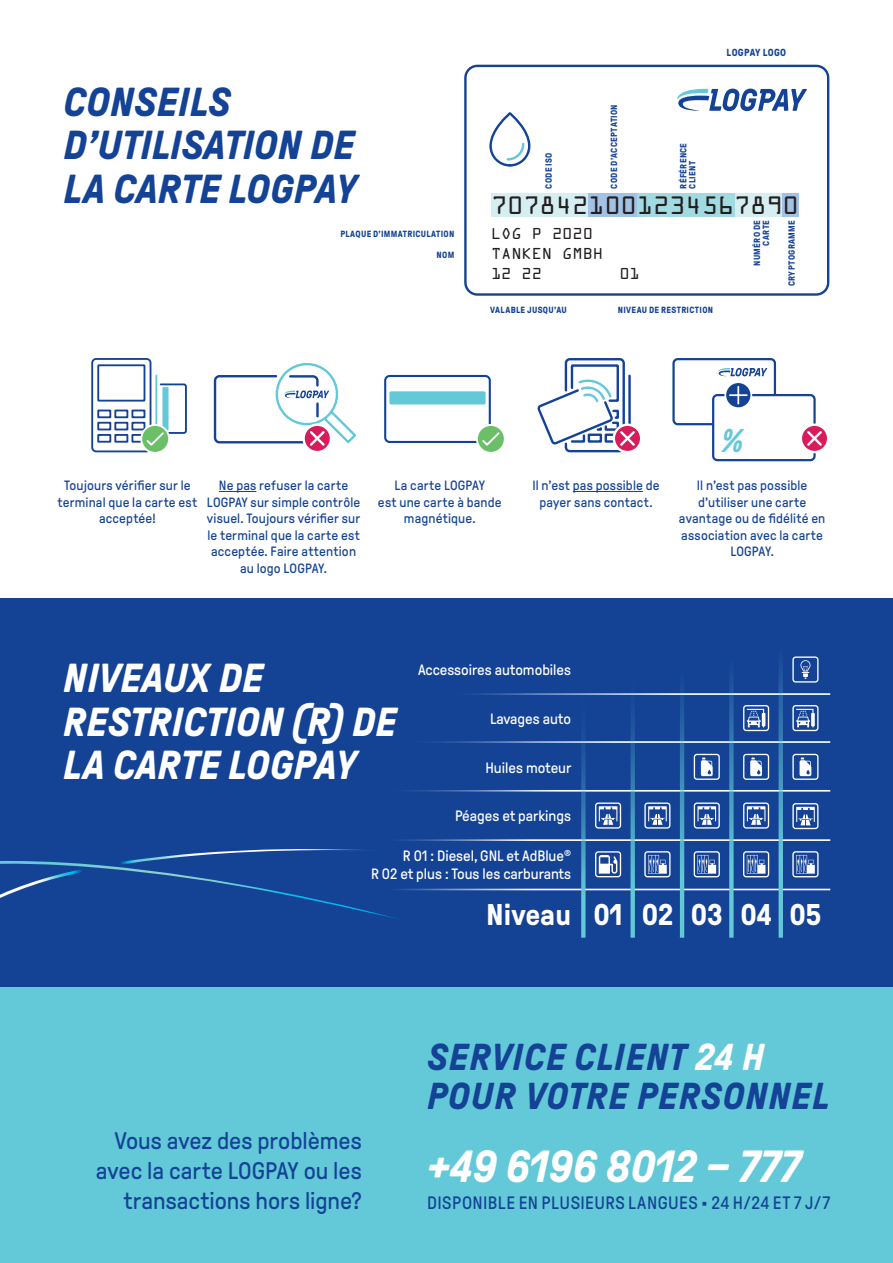
<style>
.page{position:relative;width:893px;height:1263px;background:#fff}
.page>*{position:absolute;margin:0;border:0;box-sizing:border-box;transform-origin:0 0}
.t1{font:italic 700 45px "GT Pressura LCG";letter-spacing:-.005em;color:#fff}
.t2{font:italic 700 40.5px/43.5px "GT Pressura LCG";letter-spacing:-.005em;color:#fff}
.t3{font:italic 700 40.5px/43.5px "GT Pressura LCG";color:#144396}
.t4{font:italic 700 37.5px/39px "GT Pressura LCG";letter-spacing:.025em;color:#144396}
.t5{font:italic 700 33px "GT Pressura LCG";color:#63c9d8}
.t6{font:700 30px "GT Pressura LCG";color:#fff}
.t7{font:26.85px "OCRA Extended";color:#231f20}
.t8{font:24px/30px "GT Pressura LCG";letter-spacing:-.005em;color:#144396;text-align:right}
.t9{font:18px "GT Pressura LCG";letter-spacing:.025em;color:#144396}
.t10{font:16.8px "OCRA Extended";color:#231f20}
.t11{font:15px "GT Pressura LCG";color:#fff}
.t12{font:13.5px/16.5px "GT Pressura LCG";letter-spacing:.01em;color:#144396;text-align:center}
.t13{font:700 10.2px "GT Pressura LCG";letter-spacing:.035em;color:#144396}
.t14{font:700 9px/9px "GT Pressura LCG";letter-spacing:.035em;color:#144396}
.s1{color:#fff}
</style>
<div class="page">
<div style="left:0;top:986px;width:893px;height:277px;background:#63c9d8"></div>
<div style="left:0;top:598px;width:893px;height:388px;background:#144396"></div>
<svg style="left:0;top:849px;width:453px;height:70px"></svg>
<hr style="left:219px;top:491px;width:37px;height:1px;background:#144396">
<hr style="left:573px;top:491px;width:70px;height:1px;background:#144396">
<div style="left:464px;top:65px;width:365px;height:231px;border:2px solid #144396;border-radius:12px"></div>
<div style="left:587px;top:193px;width:51px;height:23px;background:#a1c1e5"></div>
<div style="left:637px;top:193px;width:98px;height:23px;background:#a1dae0"></div>
<div style="left:735px;top:193px;width:48px;height:23px;background:#d5eef1"></div>
<div style="left:783px;top:193px;width:16px;height:23px;background:#a1c1e5"></div>
<div style="left:491px;top:193px;width:97px;height:23px;background:#d5eef1"></div>
<svg style="left:677px;top:89px;width:130px;height:22px"></svg>
<svg style="left:489px;top:112px;width:42px;height:55px"></svg>
<hr style="left:368px;top:693px;width:462px;height:2px;background:#fff">
<hr style="left:368px;top:741px;width:462px;height:2px;background:#fff">
<hr style="left:368px;top:790px;width:462px;height:2px;background:#fff">
<hr style="left:368px;top:839px;width:462px;height:2px;background:#fff">
<hr style="left:368px;top:889px;width:462px;height:1px;background:#fff">
<svg style="left:790px;top:654px;width:31px;height:31px"></svg>
<svg style="left:792px;top:656px;width:26px;height:26px"></svg>
<svg style="left:741px;top:703px;width:30px;height:30px"></svg>
<svg style="left:743px;top:705px;width:26px;height:26px"></svg>
<svg style="left:790px;top:703px;width:31px;height:30px"></svg>
<svg style="left:792px;top:705px;width:26px;height:26px"></svg>
<svg style="left:691px;top:751px;width:31px;height:31px"></svg>
<svg style="left:694px;top:754px;width:26px;height:26px"></svg>
<svg style="left:741px;top:751px;width:30px;height:31px"></svg>
<svg style="left:743px;top:754px;width:26px;height:26px"></svg>
<svg style="left:790px;top:751px;width:31px;height:31px"></svg>
<svg style="left:792px;top:754px;width:26px;height:26px"></svg>
<svg style="left:593px;top:800px;width:30px;height:31px"></svg>
<svg style="left:595px;top:802px;width:26px;height:27px"></svg>
<svg style="left:642px;top:800px;width:31px;height:31px"></svg>
<svg style="left:644px;top:802px;width:26px;height:27px"></svg>
<svg style="left:691px;top:800px;width:31px;height:31px"></svg>
<svg style="left:694px;top:802px;width:26px;height:27px"></svg>
<svg style="left:741px;top:800px;width:30px;height:31px"></svg>
<svg style="left:743px;top:802px;width:26px;height:27px"></svg>
<svg style="left:790px;top:801px;width:31px;height:30px"></svg>
<svg style="left:792px;top:803px;width:26px;height:26px"></svg>
<svg style="left:593px;top:849px;width:30px;height:31px"></svg>
<svg style="left:595px;top:851px;width:26px;height:26px"></svg>
<svg style="left:642px;top:849px;width:31px;height:31px"></svg>
<svg style="left:644px;top:851px;width:26px;height:26px"></svg>
<svg style="left:691px;top:849px;width:31px;height:31px"></svg>
<svg style="left:694px;top:851px;width:26px;height:26px"></svg>
<svg style="left:741px;top:849px;width:31px;height:31px"></svg>
<svg style="left:743px;top:851px;width:26px;height:26px"></svg>
<svg style="left:790px;top:849px;width:31px;height:31px"></svg>
<svg style="left:792px;top:851px;width:27px;height:26px"></svg>
<svg style="left:581px;top:693px;width:5px;height:245px"></svg>
<svg style="left:630px;top:693px;width:5px;height:245px"></svg>
<svg style="left:680px;top:692px;width:4px;height:246px"></svg>
<svg style="left:729px;top:676px;width:5px;height:262px"></svg>
<svg style="left:779px;top:663px;width:4px;height:275px"></svg>
<div style="left:91px;top:358px;width:60px;height:94px;border:2px solid #144396;border-radius:4px"></div>
<svg style="left:141px;top:425px;width:28px;height:28px"></svg>
<div style="left:140px;top:424px;width:30px;height:30px;border:2px solid #fff;border-radius:50%"></div>
<svg style="left:97px;top:363px;width:90px;height:84px"></svg>
<div style="left:384px;top:375px;width:107px;height:68px;border:2px solid #144396;border-radius:4px"></div>
<div style="left:389px;top:391px;width:97px;height:13px;background:#63c9d8;border-radius:2px"></div>
<svg style="left:477px;top:425px;width:28px;height:28px"></svg>
<div style="left:476px;top:424px;width:30px;height:30px;border:2px solid #fff;border-radius:50%"></div>
<svg style="left:481px;top:431px;width:20px;height:16px"></svg>
<div style="left:565px;top:358px;width:60px;height:94px;border:2px solid #144396;border-radius:4px"></div>
<svg style="left:614px;top:425px;width:27px;height:27px"></svg>
<div style="left:613px;top:423px;width:29px;height:30px;border:2px solid #fff;border-radius:50%"></div>
<svg style="left:537px;top:363px;width:100px;height:86px"></svg>
<div style="left:672px;top:358px;width:104px;height:67px;border:2px solid #144396;border-radius:4px"></div>
<div style="left:713px;top:395px;width:101px;height:65px;background:#fff;border-radius:4px"></div>
<div style="left:712px;top:394px;width:104px;height:67px;border:2px solid #144396;border-radius:4px"></div>
<svg style="left:718px;top:368px;width:49px;height:8px"></svg>
<svg style="left:725px;top:382px;width:26px;height:26px"></svg>
<div style="left:724px;top:381px;width:28px;height:28px;border:2px solid #fff;border-radius:50%"></div>
<svg style="left:730px;top:387px;width:17px;height:17px"></svg>
<svg style="left:801px;top:425px;width:27px;height:27px"></svg>
<div style="left:800px;top:423px;width:29px;height:30px;border:2px solid #fff;border-radius:50%"></div>
<svg style="left:805px;top:429px;width:19px;height:19px"></svg>
<svg style="left:304px;top:425px;width:27px;height:27px"></svg>
<div style="left:302px;top:423px;width:30px;height:30px;border:2px solid #fff;border-radius:50%"></div>
<svg style="left:213px;top:363px;width:143px;height:85px"></svg>
<p class="t3" style="left:64px;top:80px;width:295px">CONSEILS<br>D’UTILISATION DE<br>LA CARTE LOGPAY</p>
<p class="t14" style="left:340px;top:230px;width:116px">PLAQUE D’IMMATRICULATION</p>
<p class="t14" style="left:437px;top:251px;width:19px">NOM</p>
<p class="t14" style="left:544px;top:189px;width:38px;rotate:-90deg">CODE ISO</p>
<p class="t14" style="left:609px;top:189px;width:86px;rotate:-90deg">CODE D’ACCEPTATION</p>
<p class="t13" style="left:727px;top:47px;width:61px">LOGPAY LOGO</p>
<p class="t14" style="left:679px;top:189px;width:47px;rotate:-90deg">RÉFÉRENCE<br>CLIENT</p>
<p class="t7" style="left:491px;top:190px;width:309px">7078421001234567890</p>
<p class="t10" style="left:491px;top:224px;width:103px">LOG P 2020</p>
<p class="t10" style="left:491px;top:244px;width:114px">TANKEN GMBH</p>
<p class="t10" style="left:491px;top:265px;width:52px">12 22</p>
<p class="t10" style="left:619px;top:265px;width:22px">01</p>
<p class="t14" style="left:787px;top:286px;width:67px;rotate:-90deg">CRYPTOGRAMME</p>
<p class="t14" style="left:753px;top:266px;width:47px;text-align:right;rotate:-90deg">NUMÉRO DE<br>CARTE</p>
<p class="t14" style="left:490px;top:305px;width:78px">VALABLE JUSQU’AU</p>
<p class="t14" style="left:618px;top:305px;width:97px">NIVEAU DE RESTRICTION</p>
<p class="t5" style="left:722px;top:423px;width:23px">%</p>
<p class="t12" style="left:58px;top:477px;width:141px">Toujours vérifier sur le terminal que la carte est acceptée!</p>
<p class="t12" style="left:207px;top:477px;width:155px">Ne pas refuser la carte<br>LOGPAY sur simple contrôle visuel. Toujours vérifier sur le terminal que la carte est acceptée. Faire attention au logo LOGPAY.</p>
<p class="t12" style="left:378px;top:477px;width:125px">La carte LOGPAY<br>est une carte à bande magnétique.</p>
<p class="t12" style="left:532px;top:477px;width:129px">Il n’est pas possible de payer sans contact.</p>
<p class="t12" style="left:679px;top:477px;width:148px">Il n’est pas possible d’utiliser une carte avantage ou de fidélité en association avec la carte<br>LOGPAY.</p>
<p class="t2" style="left:63px;top:657px;width:335px">NIVEAUX DE<br>RESTRICTION (R) DE<br>LA CARTE LOGPAY</p>
<p class="t11" style="left:418px;top:662px;width:154px">Accessoires automobiles</p>
<p class="t11" style="left:490px;top:711px;width:83px">Lavages auto</p>
<p class="t11" style="left:485px;top:759px;width:88px">Huiles moteur</p>
<p class="t11" style="left:455px;top:808px;width:118px">Péages et parkings</p>
<p class="t11" style="left:403px;top:848px;width:170px">R 01 : Diesel, GNL et AdBlue<sup>®</sup></p>
<p class="t11" style="left:371px;top:866px;width:202px">R 02 et plus : Tous les carburants</p>
<p class="t6" style="left:486px;top:898px;width:86px">Niveau</p>
<p class="t6" style="left:593px;top:898px;width:31px">01</p>
<p class="t6" style="left:642px;top:898px;width:33px">02</p>
<p class="t6" style="left:691px;top:898px;width:34px">03</p>
<p class="t6" style="left:740px;top:898px;width:33px">04</p>
<p class="t6" style="left:789px;top:898px;width:34px">05</p>
<p class="t8" style="left:96px;top:1126px;width:267px">Vous avez des problèmes avec la carte LOGPAY ou les transactions hors ligne?</p>
<p class="t4" style="left:427px;top:1038px;width:404px">SERVICE CLIENT <span class="s1">24 H<br></span>POUR VOTRE PERSONNEL</p>
<p class="t1" style="left:427px;top:1142px;width:375px">+49 6196 8012 – 777</p>
<p class="t9" style="left:427px;top:1193px;width:405px">DISPONIBLE EN PLUSIEURS LANGUES • 24 H/24 ET 7 J/7</p>
</div>
